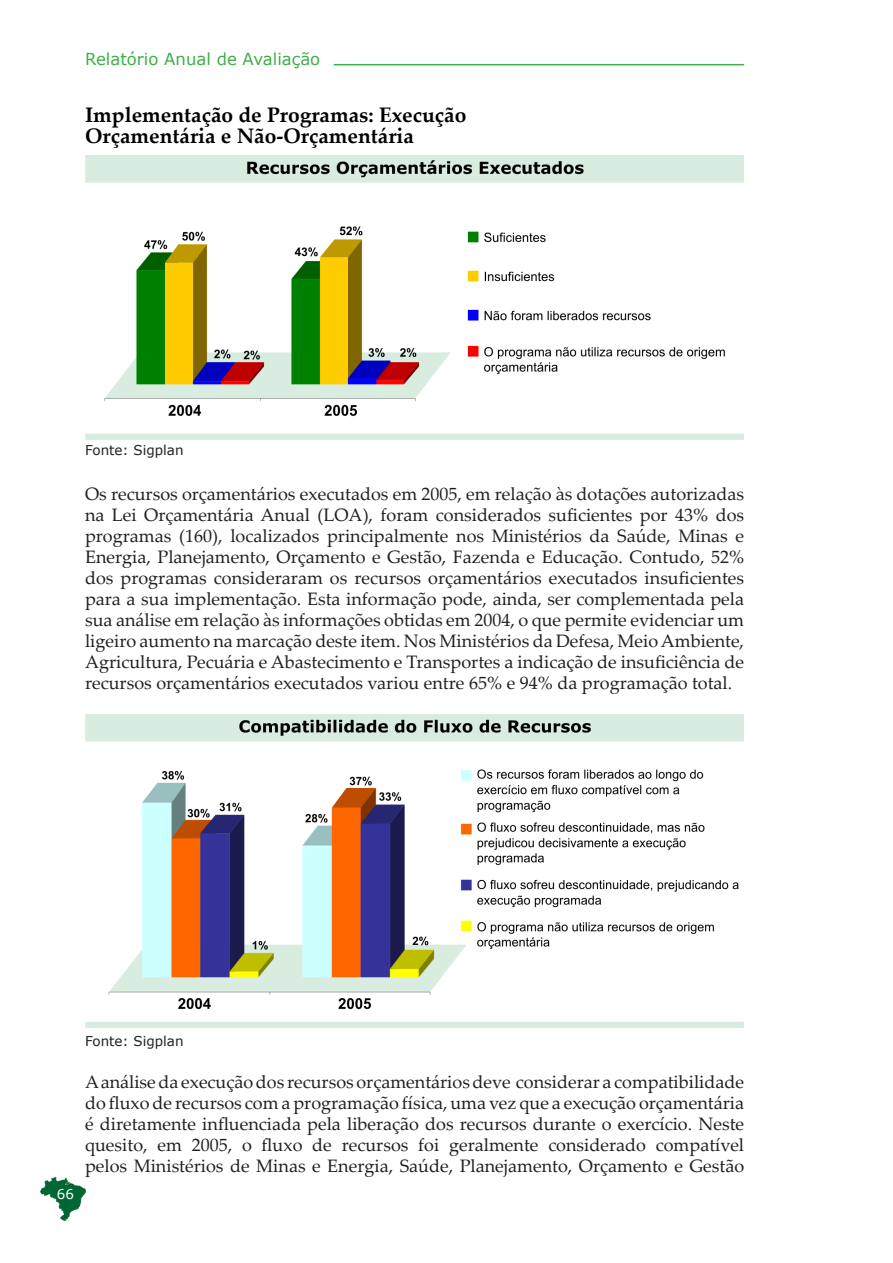
<style>
.page{position:relative;width:893px;height:1263px;background:#fff}
.page>*{position:absolute;margin:0;border:0;box-sizing:border-box;transform-origin:0 0}
.t1{font:700 21px "Palatino Linotype";color:#000}
.t2{font:18px/21px "Palatino Linotype";color:#231f20;text-align:justify}
.t3{font:16.5px "Verdana";color:#40ae49}
.Texto_de_balão{font:13.5px "Verdana";color:#231f20}
.t4{font:13.5px "Verdana";color:#fff}
</style>
<div class="page">
<hr style="left:334px;top:64px;width:410px;height:1px;background:#40ae49">
<img style="left:40px;top:1178px;width:45px;height:43px">
<img style="left:85px;top:156px;width:658px;height:283px">
<img style="left:85px;top:714px;width:658px;height:314px">
<p class="t3" style="left:85px;top:49px;width:237px">Relatório Anual de Avaliação</p>
<p class="t1" style="left:85px;top:100px;width:383px">Implementação de Programas: Execução</p>
<p class="t1" style="left:85px;top:121px;width:330px">Orçamentária e Não-Orçamentária</p>
<p class="Texto_de_balão" style="left:85px;top:441px;width:100px">Fonte: Sigplan</p>
<p class="t2" style="left:85px;top:482px;width:661px">Os recursos orçamentários executados em 2005, em relação às dotações autorizadas na Lei Orçamentária Anual (LOA), foram considerados suficientes por 43% dos programas (160), localizados principalmente nos Ministérios da Saúde, Minas e Energia, Planejamento, Orçamento e Gestão, Fazenda e Educação. Contudo, 52% dos programas consideraram os recursos orçamentários executados insuficientes para a sua implementação. Esta informação pode, ainda, ser complementada pela sua análise em relação às informações obtidas em 2004, o que permite evidenciar um ligeiro aumento na marcação deste item. Nos Ministérios da Defesa, Meio Ambiente, Agricultura, Pecuária e Abastecimento e Transportes a indicação de insuficiência de recursos orçamentários executados variou entre 65% e 94% da programação total.</p>
<p class="t4" style="left:57px;top:1185px;width:19px">66</p>
<p class="Texto_de_balão" style="left:85px;top:1032px;width:100px">Fonte: Sigplan</p>
<p class="t2" style="left:85px;top:1070px;width:661px">A análise da execução dos recursos orçamentários deve considerar a compatibilidade do fluxo de recursos com a programação física, uma vez que a execução orçamentária é diretamente influenciada pela liberação dos recursos durante o exercício. Neste quesito, em 2005, o fluxo de recursos foi geralmente considerado compatível pelos Ministérios de Minas e Energia, Saúde, Planejamento, Orçamento e Gestão</p>
</div>
